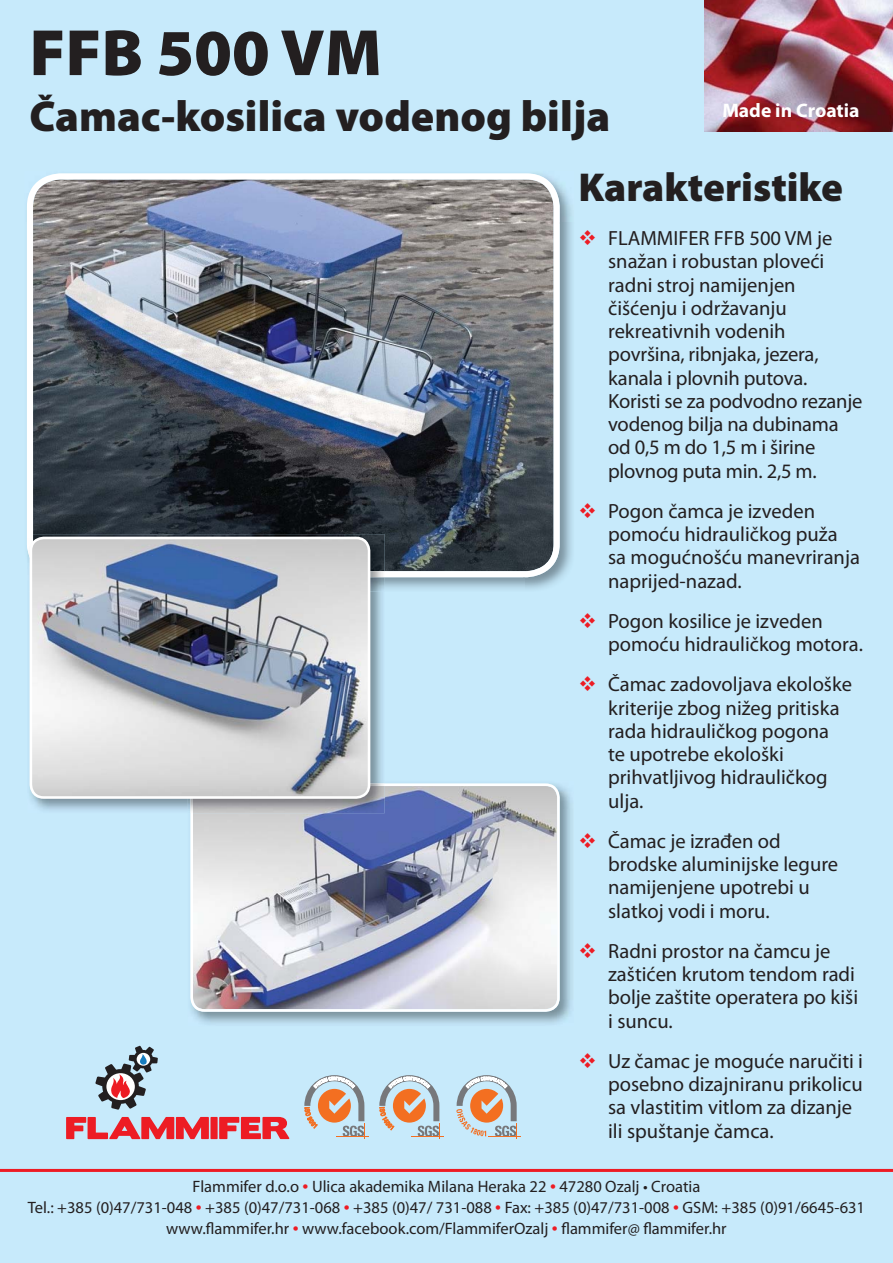
<style>
.page{position:relative;width:893px;height:1263px;background:#fff}
.page>*{position:absolute;margin:0;border:0;box-sizing:border-box;transform-origin:0 0}
.t1{font:900 66px "Myriad Pro";color:#231f20}
.t2{font:900 43.5px "Myriad Pro";color:#231f20}
.t3{font:900 40.5px "Myriad Pro";color:#231f20}
.t4{font:20.55px/23.2px "Myriad Pro";color:#231f20}
.t5{font:700 19.65px "Myriad Pro";color:#fff}
.t6{font:16.5px/21px "Myriad Pro";color:#231f20;text-align:center}
.s1{font-size:21px;color:#ed1c24}
</style>
<div class="page">
<div style="left:0;top:0;width:892px;height:1263px;background:#c7eafb"></div>
<hr style="left:0;top:1169px;width:892px;height:3px;background:#ed1c24">
<img style="left:192px;top:785px;width:381px;height:239px">
<img style="left:190px;top:783px;width:369px;height:229px">
<svg style="left:66px;top:1117px;width:223px;height:22px"></svg>
<svg style="left:95px;top:1046px;width:63px;height:64px"></svg>
<hr style="left:411px;top:1136px;width:32px;height:1px;background:#f36f21">
<svg style="left:379px;top:1075px;width:61px;height:64px"></svg>
<hr style="left:336px;top:1136px;width:32px;height:1px;background:#f36f21">
<svg style="left:304px;top:1075px;width:61px;height:64px"></svg>
<hr style="left:488px;top:1136px;width:32px;height:1px;background:#f36f21">
<svg style="left:456px;top:1075px;width:61px;height:64px"></svg>
<img style="left:559px;top:185px;width:13px;height:38px">
<img style="left:524px;top:223px;width:48px;height:366px">
<img style="left:383px;top:577px;width:141px;height:14px">
<img style="left:27px;top:173px;width:532px;height:404px">
<img style="left:29px;top:592px;width:354px;height:219px">
<img style="left:190px;top:783px;width:195px;height:30px">
<img style="left:27px;top:534px;width:358px;height:43px">
<img style="left:31px;top:538px;width:338px;height:260px;border-radius:13px">
<div style="left:30px;top:537px;width:340px;height:262px;border:3px solid #fff;border-radius:13px"></div>
<img style="left:704px;top:0;width:188px;height:131px">
<h1 class="t1" style="left:30px;top:28px;width:354px">FFB 500 VM</h1>
<h2 class="t2" style="left:30px;top:100px;width:582px">Čamac-kosilica vodenog bilja</h2>
<h3 class="t3" style="left:578px;top:172px;width:266px">Karakteristike</h3>
<p class="t4" style="left:608px;top:229px;width:256px">FLAMMIFER FFB 500 VM je snažan i robustan ploveći radni stroj namijenjen čišćenju i održavanju rekreativnih vodenih površina, ribnjaka, jezera, kanala i plovnih putova.<br>Koristi se za podvodno rezanje vodenog bilja na dubinama od 0,5 m do 1,5 m i širine plovnog puta min. 2,5 m.</p>
<p class="t4" style="left:608px;top:501px;width:253px">Pogon čamca je izveden pomoću hidrauličkog puža sa mogućnošću manevriranja naprijed-nazad.</p>
<p class="t4" style="left:608px;top:611px;width:256px">Pogon kosilice je izveden pomoću hidrauličkog motora.</p>
<p class="t4" style="left:608px;top:675px;width:245px">Čamac zadovoljava ekološke kriterije zbog nižeg pritiska rada hidrauličkog pogona<br>te upotrebe ekološki prihvatljivog hidrauličkog ulja.</p>
<p class="t4" style="left:608px;top:831px;width:231px">Čamac je izrađen od brodske aluminijske legure namijenjene upotrebi u slatkoj vodi i moru.</p>
<p class="t4" style="left:608px;top:941px;width:251px">Radni prostor na čamcu je zaštićen krutom tendom radi bolje zaštite operatera po kiši i suncu.</p>
<p class="t4" style="left:608px;top:1051px;width:256px">Uz čamac je moguće naručiti i posebno dizajniranu prikolicu sa vlastitim vitlom za dizanje ili spuštanje čamca.</p>
<p class="t5" style="left:722px;top:103px;width:139px">Made in Croatia</p>
<p class="t6" style="left:28px;top:1177px;width:838px">Flammifer d.o.o <span class="s1">•</span> Ulica akademika Milana Heraka 22 <span class="s1">•</span> 47280 Ozalj • Croatia<br>Tel.: +385 (0)47/731-048 <span class="s1">•</span> +385 (0)47/731-068 <span class="s1">•</span> +385 (0)47/ 731-088 <span class="s1">•</span> Fax: +385 (0)47/731-008 <span class="s1">•</span> GSM: +385 (0)91/6645-631 www.flammifer.hr <span class="s1">•</span> www.facebook.com/FlammiferOzalj <span class="s1">•</span> flammifer@ flammifer.hr</p>
</div>
